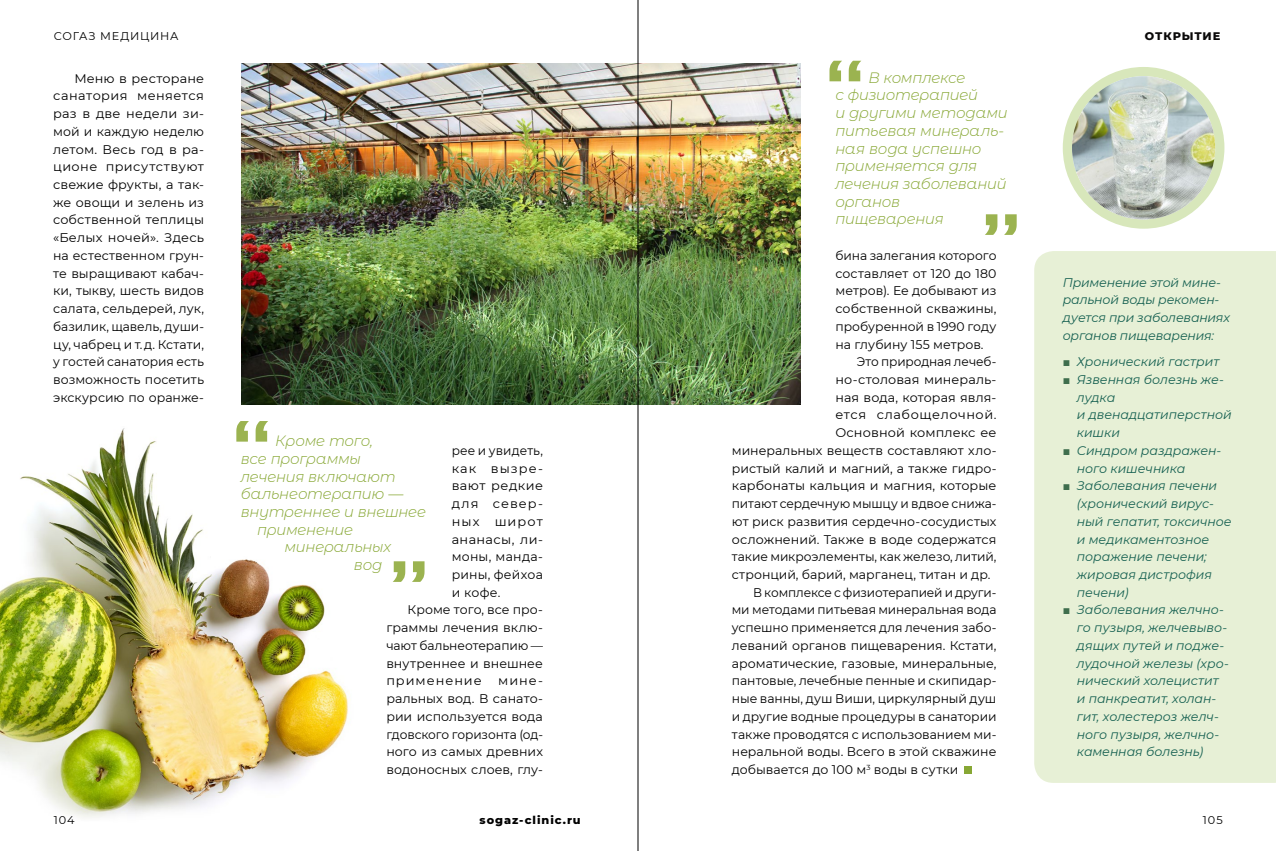
<style>
.page{position:relative;width:1276px;height:851px;background:#fff}
.page>*{position:absolute;margin:0;border:0;box-sizing:border-box;transform-origin:0 0}
.t1{font:italic 300 15px/17.8px "Montserrat Alternates";letter-spacing:-.015em;color:#87a734}
.t2{font:12.5px/17.8px "Montserrat";color:#000;text-align:justify}
.t3{font:italic 12.5px/17.8px "Montserrat";letter-spacing:-.005em;color:#156051}
.t4{font:12.5px "Montserrat";letter-spacing:.04em;color:#000}
.t5{font:12.5px "Montserrat";letter-spacing:.03em;color:#000}
.t6{font:12.5px "Montserrat";letter-spacing:.02em;color:#000}
.t7{font:12.5px "Montserrat";letter-spacing:.035em;color:#000}
.t8{font:12.5px "Montserrat";letter-spacing:.075em;color:#000}
.t9{font:12.5px "Montserrat";letter-spacing:.08em;color:#000}
.t10{font:11.25px "Montserrat";letter-spacing:.07em;color:#000}
.t11{font:800 11.25px "Montserrat";letter-spacing:.085em;color:#000}
.t12{font:800 11.25px "Montserrat";letter-spacing:.075em;color:#0a0909}
.s1{font-family:"Arial";font-weight:700;font-style:normal;color:#3f6e4d}
</style>
<div class="page">
<img style="left:0;top:428px;width:348px;height:390px">
<div style="left:1034px;top:251px;width:242px;height:531px;background:#e7f0d6"></div>
<div style="left:1062px;top:67px;width:162px;height:162px;background:#d8e7bb;border-radius:50%"></div>
<img style="left:1072px;top:76px;width:143px;height:143px;border-radius:72px">
<img style="left:242px;top:64px;width:558px;height:341px">
<svg style="left:236px;top:421px;width:32px;height:20px"></svg>
<svg style="left:393px;top:561px;width:31px;height:20px"></svg>
<svg style="left:829px;top:61px;width:32px;height:20px"></svg>
<svg style="left:985px;top:214px;width:31px;height:21px"></svg>
<div style="left:964px;top:766px;width:7px;height:8px;background:#87a734"></div>
<hr style="left:638px;top:0;width:1px;height:850px;background:#000">
<p class="t10" style="left:54px;top:28px;width:126px">согаз Медицина</p>
<p class="t12" style="left:1144px;top:28px;width:77px">открытие</p>
<p class="t2" style="left:53px;top:69px;width:152px;text-indent:21px">Меню в ресторане санатория меняется раз в две недели зи&shy;мой и каждую неделю летом. Весь год в ра&shy;ционе присутствуют свежие фрукты, а так&shy;же овощи и зелень из собственной теплицы «Белых ночей». Здесь на естественном грун&shy;те выращивают кабач&shy;ки, тыкву, шесть видов салата, сельдерей, лук, базилик, щавель, души&shy;цу, чабрец и т. д. Кстати, у гостей санатория есть возможность посетить экскурсию по оранже-</p>
<p class="t1" style="left:275px;top:431px;width:99px">Кроме того,</p>
<p class="t1" style="left:241px;top:449px;width:122px">все программы</p>
<p class="t1" style="left:241px;top:467px;width:156px">лечения включают</p>
<p class="t1" style="left:241px;top:484px;width:164px">бальнеотерапию —</p>
<p class="t1" style="left:241px;top:502px;width:187px">внутреннее и внешнее</p>
<p class="t1" style="left:257px;top:520px;width:97px">применение</p>
<p class="t1" style="left:284px;top:537px;width:108px">минеральных</p>
<p class="t1" style="left:354px;top:555px;width:30px">вод</p>
<p class="t2" style="left:452px;top:441px;width:93px">рее и увидеть,</p>
<p class="t2" style="left:452px;top:459px;width:93px">как вызре-</p>
<p class="t7" style="left:452px;top:477px;width:93px">вают редкие</p>
<p class="t9" style="left:452px;top:495px;width:93px">для север-</p>
<p class="t2" style="left:452px;top:512px;width:93px">ных широт</p>
<p class="t5" style="left:452px;top:530px;width:93px">ананасы, ли-</p>
<p class="t6" style="left:452px;top:548px;width:93px">моны, манда-</p>
<p class="t2" style="left:452px;top:565px;width:93px">рины, фейхоа</p>
<p class="t2" style="left:452px;top:583px;width:50px">и кофе.</p>
<p class="t2" style="left:407px;top:600px;width:137px">Кроме того, все про-</p>
<p class="t2" style="left:386px;top:618px;width:158px">граммы лечения вклю-</p>
<p class="t2" style="left:386px;top:636px;width:158px">чают бальнеотерапию —</p>
<p class="t2" style="left:386px;top:653px;width:158px">внутреннее и внешнее</p>
<p class="t8" style="left:386px;top:672px;width:97px">применение</p>
<p class="t2" style="left:386px;top:671px;width:158px;text-indent:112px">мине&shy;ральных вод. В санато&shy;рии используется вода гдовского горизонта (од&shy;ного из самых древних водоносных слоев, глу-</p>
<p class="t1" style="left:835px;top:68px;width:174px;text-indent:33px">В комплексе<br>с физиотерапией<br>и другими методами питьевая минераль&shy;ная вода успешно применяется для лечения заболеваний органов пищеварения</p>
<p class="t2" style="left:835px;top:246px;width:162px">бина залегания которого составляет от 120 до 180 метров). Ее добывают из собственной скважины, пробуренной в 1990 году на глубину 155 метров.</p>
<p class="t2" style="left:856px;top:352px;width:141px">Это природная лечеб-</p>
<p class="t2" style="left:835px;top:370px;width:162px">но-столовая минераль-</p>
<p class="t2" style="left:835px;top:388px;width:162px">ная вода, которая явля-</p>
<p class="t4" style="left:835px;top:406px;width:162px">ется слабощелочной.</p>
<p class="t2" style="left:835px;top:423px;width:162px">Основной комплекс ее</p>
<p class="t2" style="left:732px;top:441px;width:266px">минеральных веществ составляют хло-</p>
<p class="t2" style="left:732px;top:459px;width:266px">ристый калий и магний, а также гидро-</p>
<p class="t2" style="left:732px;top:476px;width:266px">карбонаты кальция и магния, которые</p>
<p class="t2" style="left:732px;top:494px;width:266px">питают сердечную мышцу и вдвое снижа-</p>
<p class="t2" style="left:732px;top:512px;width:266px">ют риск развития сердечно-сосудистых</p>
<p class="t2" style="left:732px;top:529px;width:266px">осложнений. Также в воде содержатся</p>
<p class="t2" style="left:732px;top:547px;width:266px">такие микроэлементы, как железо, литий,</p>
<p class="t2" style="left:732px;top:565px;width:260px">стронций, барий, марганец, титан и др.</p>
<p class="t2" style="left:753px;top:583px;width:245px">В комплексе с физиотерапией и други-</p>
<p class="t2" style="left:732px;top:600px;width:266px">ми методами питьевая минеральная вода</p>
<p class="t2" style="left:732px;top:618px;width:266px">успешно применяется для лечения забо-</p>
<p class="t2" style="left:732px;top:636px;width:266px">леваний органов пищеварения. Кстати,</p>
<p class="t2" style="left:732px;top:653px;width:266px">ароматические, газовые, минеральные,</p>
<p class="t2" style="left:732px;top:671px;width:266px">пантовые, лечебные пенные и скипидар-</p>
<p class="t2" style="left:732px;top:689px;width:266px">ные ванны, душ Виши, циркулярный душ</p>
<p class="t2" style="left:732px;top:707px;width:266px">и другие водные процедуры в санатории</p>
<p class="t2" style="left:732px;top:724px;width:266px">также проводятся с использованием ми-</p>
<p class="t2" style="left:732px;top:742px;width:266px">неральной воды. Всего в этой скважине</p>
<p class="t2" style="left:732px;top:760px;width:228px">добывается до 100 м<sup>3</sup> воды в сутки</p>
<p class="t3" style="left:1062px;top:273px;width:169px">Применение этой мине&shy;ральной воды рекомен&shy;дуется при заболеваниях органов пищеварения:</p>
<p class="t3" style="left:1062px;top:352px;width:158px"><span class="s1">■</span> Хронический гастрит</p>
<p class="t3" style="left:1077px;top:370px;width:156px;text-indent:-14px"><span class="s1">■</span> Язвенная болезнь же&shy;лудка<br>и двенадцатиперстной кишки</p>
<p class="t3" style="left:1077px;top:441px;width:146px;text-indent:-14px"><span class="s1">■</span> Синдром раздражен&shy;ного кишечника</p>
<p class="t3" style="left:1077px;top:476px;width:156px;text-indent:-14px"><span class="s1">■</span> Заболевания печени (хронический вирус&shy;ный гепатит, токсичное и медикаментозное поражение печени; жировая дистрофия печени)</p>
<p class="t3" style="left:1077px;top:600px;width:153px;text-indent:-14px"><span class="s1">■</span> Заболевания желчно&shy;го пузыря, желчевыво&shy;дящих путей и подже&shy;лудочной железы (хро&shy;нический холецистит и панкреатит, холан&shy;гит, холестероз желч&shy;ного пузыря, желчно&shy;каменная болезнь)</p>
<p class="t10" style="left:54px;top:812px;width:22px">104</p>
<p class="t11" style="left:479px;top:811px;width:103px">sogaz-clinic.ru</p>
<p class="t10" style="left:1203px;top:812px;width:21px">105</p>
</div>
